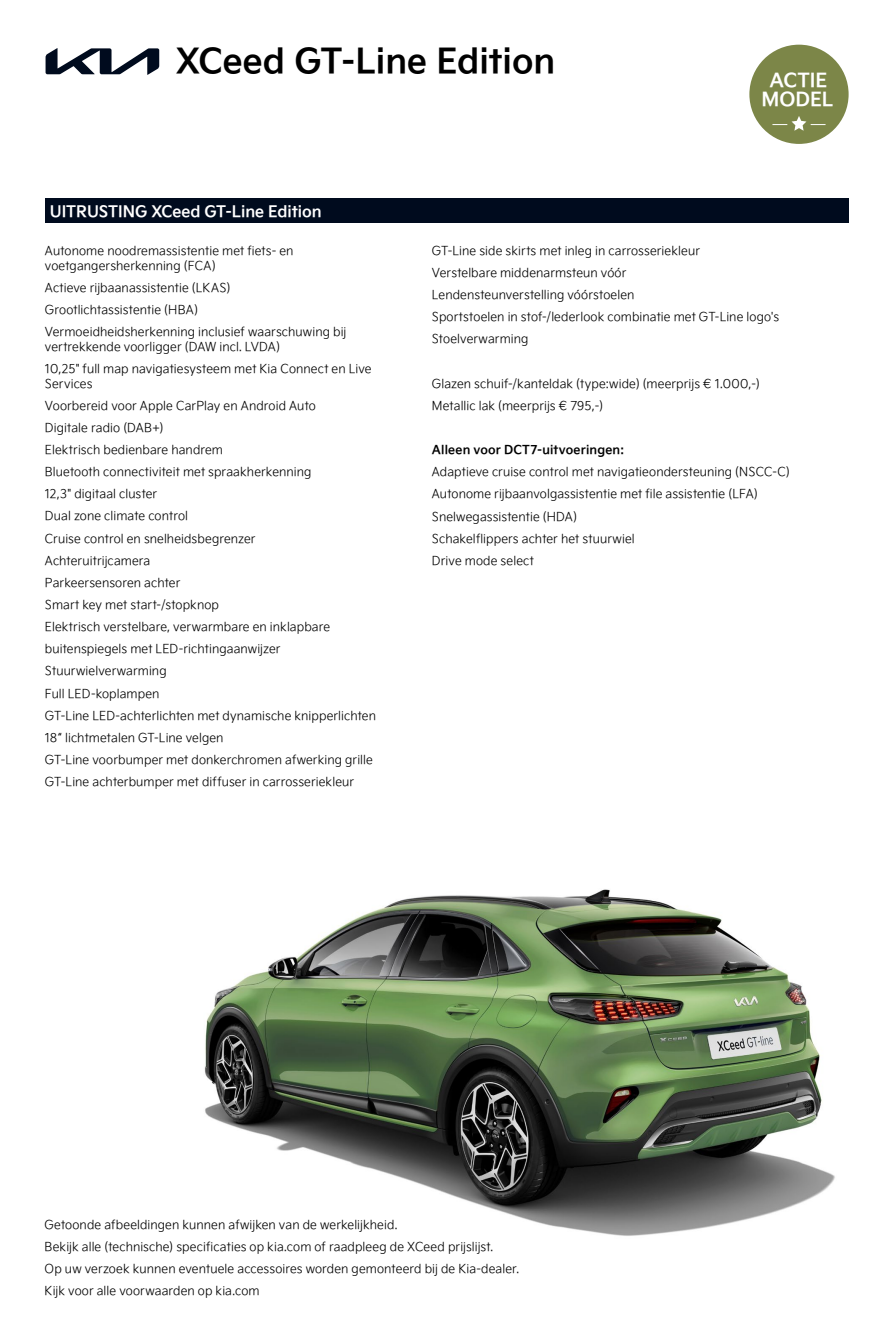
<style>
.page{position:relative;width:893px;height:1340px;background:#fff}
.page>*{position:absolute;margin:0;border:0;box-sizing:border-box;transform-origin:0 0}
.t1{font:34.12px "Kia Signature OTF Bold";color:#000}
.t2{font:19.25px/19.2px "Kia Signature OTF Bold";color:#fff;text-align:center}
.t3{font:15.75px "Kia Signature OTF Bold";letter-spacing:-.005em;color:#fff}
.t4{font:12.25px/22.1px "Kia Signature OTF Light";letter-spacing:.01em;color:#000}
.t5{font:12.25px "Kia Signature OTF Bold";letter-spacing:.015em;color:#000}
</style>
<div class="page">
<img style="left:204px;top:889px;width:631px;height:347px">
<div style="left:45px;top:198px;width:804px;height:25px;background:#000b1e"></div>
<div style="left:749px;top:45px;width:100px;height:99px;background:#7c8648;border-radius:50%"></div>
<svg style="left:772px;top:116px;width:53px;height:15px"></svg>
<svg style="left:46px;top:48px;width:113px;height:27px"></svg>
<h1 class="t1" style="left:176px;top:35px;width:381px">XCeed GT-Line Edition</h1>
<p class="t3" style="left:50px;top:199px;width:273px">UITRUSTING XCeed GT-Line Edition</p>
<h2 class="t2" style="left:762px;top:69px;width:73px">ACTIE<br>MODEL</h2>
<p class="t4" style="left:45px;top:242px;width:250px;line-height:14.7px">Autonome noodremassistentie met fiets- en voetgangersherkenning (FCA)</p>
<p class="t4" style="left:45px;top:276px;width:303px">Actieve rijbaanassistentie (LKAS)<br>Grootlichtassistentie (HBA)<br>Vermoeidheidsherkenning inclusief waarschuwing bij</p>
<p class="t4" style="left:45px;top:335px;width:328px">vertrekkende voorligger (DAW incl. LVDA)<br>10,25" full map navigatiesysteem met Kia Connect en Live</p>
<p class="t4" style="left:45px;top:371px;width:333px">Services<br>Voorbereid voor Apple CarPlay en Android Auto<br>Digitale radio (DAB+)<br>Elektrisch bedienbare handrem<br>Bluetooth connectiviteit met spraakherkenning<br>12,3" digitaal cluster<br>Dual zone climate control<br>Cruise control en snelheidsbegrenzer<br>Achteruitrijcamera<br>Parkeersensoren achter<br>Smart key met start-/stopknop<br>Elektrisch verstelbare, verwarmbare en inklapbare buitenspiegels met LED-richtingaanwijzer Stuurwielverwarming<br>Full LED-koplampen<br>GT-Line LED-achterlichten met dynamische knipperlichten 18“ lichtmetalen GT-Line velgen<br>GT-Line voorbumper met donkerchromen afwerking grille GT-Line achterbumper met diffuser in carrosseriekleur</p>
<p class="t4" style="left:432px;top:239px;width:349px">GT-Line side skirts met inleg in carrosseriekleur<br>Verstelbare middenarmsteun vóór<br>Lendensteunverstelling vóórstoelen<br>Sportstoelen in stof-/lederlook combinatie met GT-Line logo's Stoelverwarming</p>
<p class="t4" style="left:432px;top:371px;width:329px">Glazen schuif-/kanteldak (type:wide) (meerprijs € 1.000,-)<br>Metallic lak (meerprijs € 795,-)</p>
<p class="t5" style="left:432px;top:440px;width:194px">Alleen voor DCT7-uitvoeringen:</p>
<p class="t4" style="left:432px;top:460px;width:359px">Adaptieve cruise control met navigatieondersteuning (NSCC-C)<br>Autonome rijbaanvolgassistentie met file assistentie (LFA)<br>Snelwegassistentie (HDA)<br>Schakelflippers achter het stuurwiel<br>Drive mode select</p>
<p class="t4" style="left:45px;top:1212px;width:476px">Getoonde afbeeldingen kunnen afwijken van de werkelijkheid.<br>Bekijk alle (technische) specificaties op kia.com of raadpleeg de XCeed prijslijst.<br>Op uw verzoek kunnen eventuele accessoires worden gemonteerd bij de Kia-dealer.<br>Kijk voor alle voorwaarden op kia.com</p>
</div>
